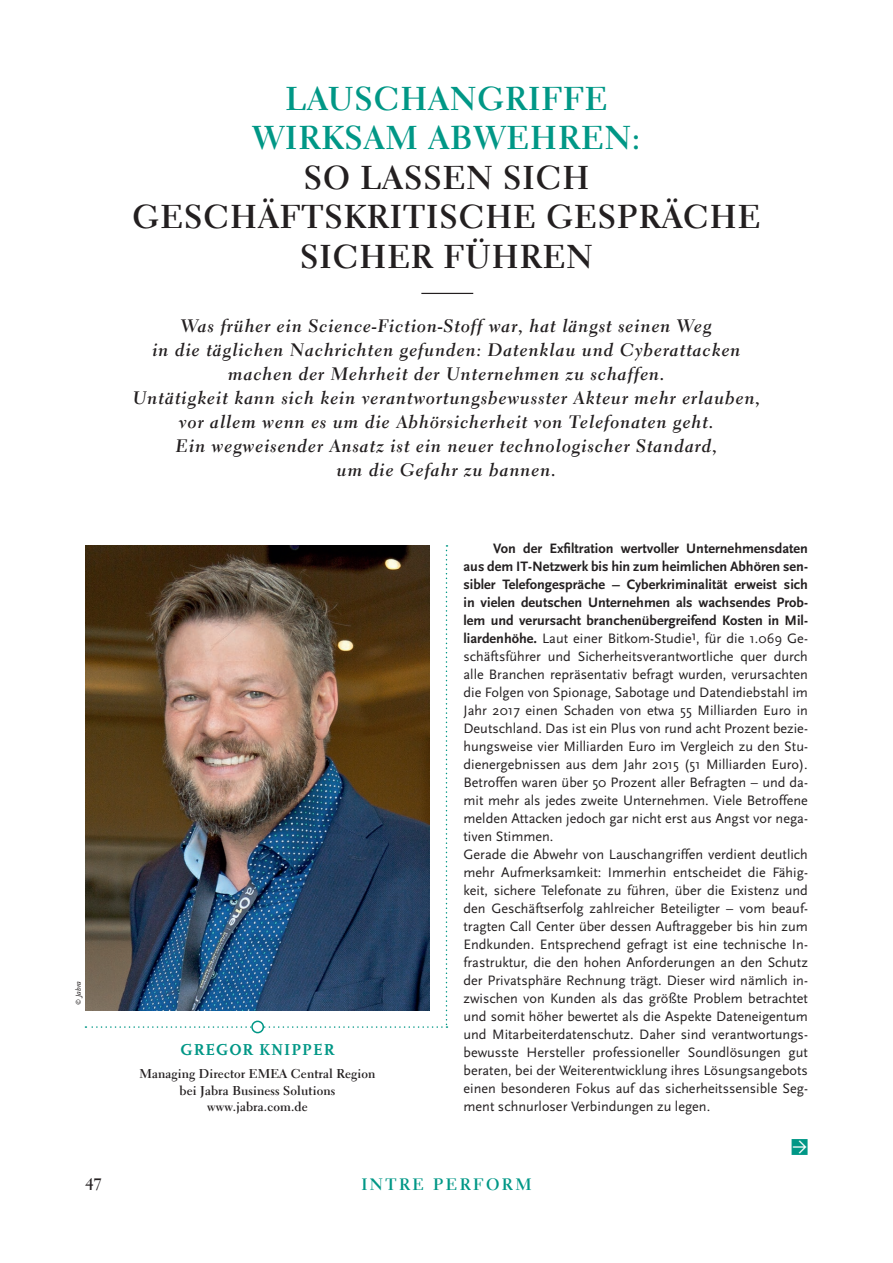
<style>
.page{position:relative;width:893px;height:1263px;background:#fff}
.page>*{position:absolute;margin:0;border:0;box-sizing:border-box;transform-origin:0 0}
.Story___Healine{font:700 33px/39.6px "Electra LT Std";letter-spacing:.03em;color:#231f20;text-align:center}
.Story___Healine-2{font:700 33px/39.6px "Electra LT Std";letter-spacing:.03em;color:#009786;text-align:center}
.Story___Teaser{font:18px/24px "Electra LT Std Bold Cursive";letter-spacing:.05em;color:#231f20;text-align:center}
.Story___Fließtext{font:18px "Arrow Dynamic";color:#009786}
.Story___Portrait___N{font:700 16.5px "Scala Pro";letter-spacing:.06em;color:#009786}
.t1{font:700 16.5px "Electra LT Std";letter-spacing:.15em;color:#009786}
.t2{font:700 16.5px "Electra LT Std";color:#231f20}
.Story___Fließtext-2{font:14.25px/18px "Scala Sans";color:#231f20;text-align:justify}
.Story___Potrait___St{font:700 12.75px/16.5px "Electra LT Std";letter-spacing:.01em;color:#231f20;text-align:center}
.Story___Photo_credit{font:italic 7.5px "Scala Sans Pro";color:#231f20}
.s1{font-size:6px}
.s2{font-weight:700}
.s3{font-family:"Scala Sans Pro"}
</style>
<div class="page">
<hr style="left:421px;top:293px;width:52px;height:1px;background:#231f20">
<img style="left:85px;top:545px;width:362px;height:483px">
<div style="left:252px;top:1021px;width:11px;height:11px;background:#fff;border-radius:50%"></div>
<div style="left:251px;top:1020px;width:13px;height:13px;border:2px solid #009786;border-radius:50%"></div>
<p class="Story___Healine-2" style="left:252px;top:78px;width:390px">LAUSCHANGRIFFE<br>WIRKSAM ABWEHREN:</p>
<p class="Story___Healine" style="left:133px;top:158px;width:629px">SO LASSEN SICH<br>GESCHÄFTSKRITISCHE GESPRÄCHE<br>SICHER FÜHREN</p>
<p class="Story___Photo_credit" style="left:74px;top:1005px;width:25px;rotate:-90deg"><span class="s1">©</span> Jabra</p>
<p class="Story___Teaser" style="left:133px;top:314px;width:629px">Was früher ein Science-Fiction-Stoff war, hat längst seinen Weg<br>in die täglichen Nachrichten gefunden: Datenklau und Cyberattacken machen der Mehrheit der Unternehmen zu schaffen.<br>Untätigkeit kann sich kein verantwortungsbewusster Akteur mehr erlauben, vor allem wenn es um die Abhörsicherheit von Telefonaten geht.<br>Ein wegweisender Ansatz ist ein neuer technologischer Standard,<br>um die Gefahr zu bannen.</p>
<p class="Story___Portrait___N" style="left:180px;top:1040px;width:156px">GREGOR KNIPPER</p>
<p class="Story___Potrait___St" style="left:139px;top:1065px;width:237px">Managing Director EMEA Central Region bei Jabra Business Solutions www.jabra.com.de</p>
<p class="Story___Fließtext-2" style="left:463px;top:540px;width:346px;text-indent:30px"><span class="s2">Von der Exfiltration wertvoller Unternehmensdaten aus dem IT-Netzwerk bis hin zum heimlichen Abhören sen&shy;sibler Telefongespräche – Cyberkriminalität erweist sich in vielen deutschen Unternehmen als wachsendes Prob&shy;lem und verursacht branchenübergreifend Kosten in Mil&shy;liardenhöhe.</span> Laut einer Bitkom-Studie<span class="s3">1</span>, für die 1.069 Ge&shy;schäftsführer und Sicherheitsverantwortliche quer durch alle Branchen repräsentativ befragt wurden, verursachten die Folgen von Spionage, Sabotage und Datendiebstahl im Jahr 2017 einen Schaden von etwa 55 Milliarden Euro in Deutschland. Das ist ein Plus von rund acht Prozent bezie&shy;hungsweise vier Milliarden Euro im Vergleich zu den Stu&shy;dienergebnissen aus dem Jahr 2015 (51 Milliarden Euro).<br>Betroffen waren über 50 Prozent aller Befragten – und da&shy;mit mehr als jedes zweite Unternehmen. Viele Betroffene melden Attacken jedoch gar nicht erst aus Angst vor nega&shy;tiven Stimmen.</p>
<p class="Story___Fließtext-2" style="left:463px;top:846px;width:346px">Gerade die Abwehr von Lauschangriffen verdient deutlich mehr Aufmerksamkeit: Immerhin entscheidet die Fähig&shy;keit, sichere Telefonate zu führen, über die Existenz und den Geschäftserfolg zahlreicher Beteiligter – vom beauf&shy;tragten Call Center über dessen Auftraggeber bis hin zum Endkunden. Entsprechend gefragt ist eine technische In&shy;frastruktur, die den hohen Anforderungen an den Schutz der Privatsphäre Rechnung trägt. Dieser wird nämlich in&shy;zwischen von Kunden als das größte Problem betrachtet und somit höher bewertet als die Aspekte Dateneigentum und Mitarbeiterdatenschutz. Daher sind verantwortungs&shy;bewusste Hersteller professioneller Soundlösungen gut beraten, bei der Weiterentwicklung ihres Lösungsangebots einen besonderen Fokus auf das sicherheitssensible Seg&shy;ment schnurloser Verbindungen zu legen.</p>
<p class="Story___Fließtext" style="left:791px;top:1138px;width:19px">‹</p>
<p class="t2" style="left:85px;top:1174px;width:19px">47</p>
<p class="t1" style="left:361px;top:1174px;width:172px">INTRE PERFORM</p>
</div>
